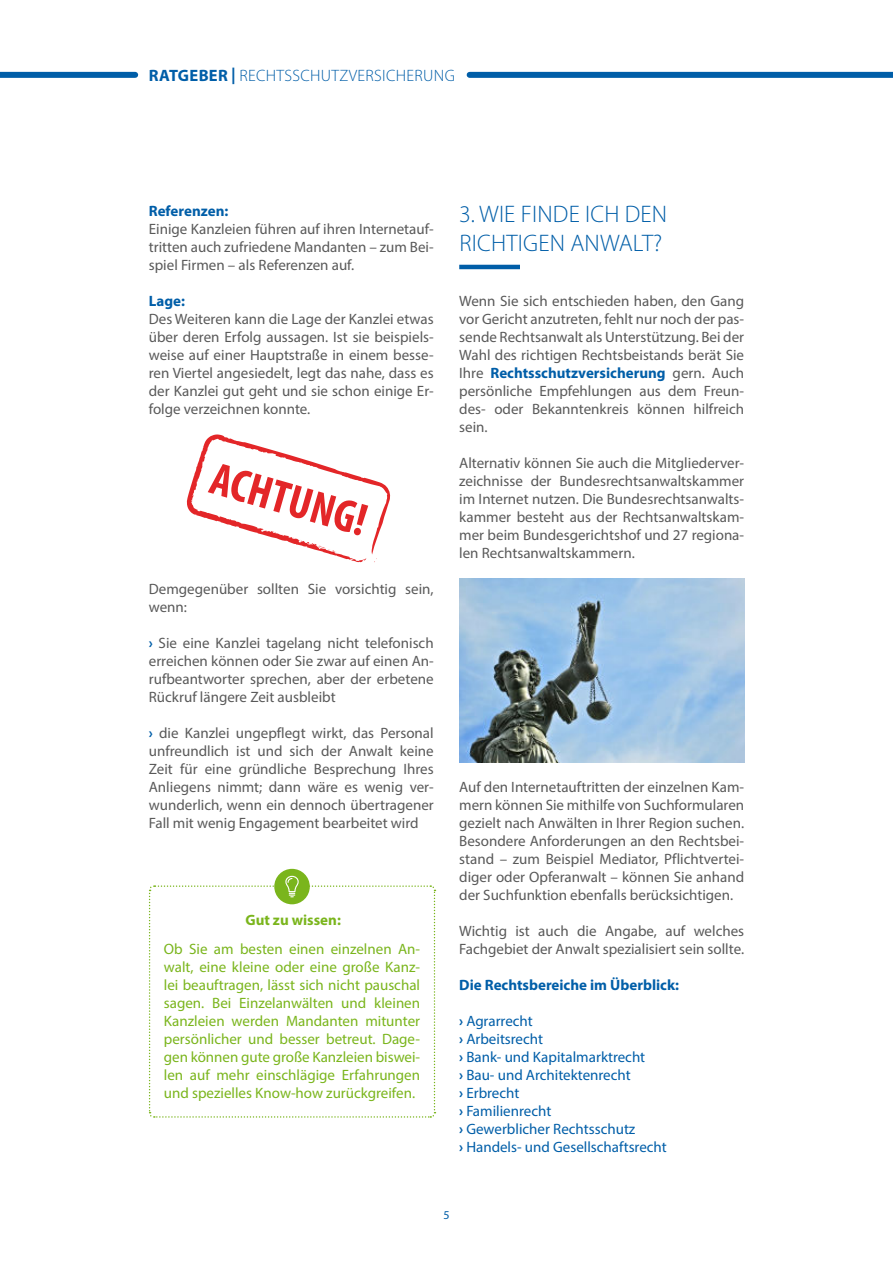
<style>
.page{position:relative;width:893px;height:1263px;background:#fff}
.page>*{position:absolute;margin:0;border:0;box-sizing:border-box;transform-origin:0 0}
.t1{font:300 24px/28.8px "Myriad Pro";letter-spacing:.01em;color:#005ea8}
.t2{font:300 16.5px "Myriad Pro";letter-spacing:.02em;color:#005ea8}
.t3{font:15px/18px "Myriad Pro";color:#595959;text-align:justify}
.t4{font:15px/18px "Myriad Pro";color:#7ab51c;text-align:justify}
.t5{font:15px/18px "Myriad Pro";color:#005ea8}
.t6{font:700 15px "Myriad Pro";color:#005ea8}
.t7{font:700 15px "Myriad Pro";color:#7ab51c}
.t8{font:12px "Myriad Pro";color:#005ea8}
.s1{font-weight:700}
.s2{font-weight:700;color:#005ea8}
</style>
<div class="page">
<div style="left:0;top:72px;width:135px;height:6px;background:#005ea8"></div>
<div style="left:470px;top:72px;width:423px;height:6px;background:#005ea8"></div>
<hr style="left:459px;top:265px;width:61px;height:4px;background:#005ea8">
<img style="left:459px;top:579px;width:285px;height:184px">
<div style="left:274px;top:869px;width:36px;height:35px;background:#7ab51c;border-radius:50%"></div>
<svg style="left:148px;top:876px;width:288px;height:242px"></svg>
<svg style="left:187px;top:434px;width:204px;height:129px"></svg>
<p class="t2" style="left:149px;top:68px;width:307px"><span class="s1">RATGEBER |</span> RECHTSSCHUTZVERSICHERUNG</p>
<p class="t6" style="left:149px;top:203px;width:81px">Referenzen:</p>
<p class="t3" style="left:149px;top:220px;width:286px">Einige Kanzleien führen auf ihren Internetauf&shy;tritten auch zufriedene Mandanten – zum Bei&shy;spiel Firmen – als Referenzen auf.</p>
<p class="t6" style="left:149px;top:293px;width:38px">Lage:</p>
<p class="t3" style="left:149px;top:310px;width:286px">Des Weiteren kann die Lage der Kanzlei etwas über deren Erfolg aussagen. Ist sie beispiels&shy;weise auf einer Hauptstraße in einem besse&shy;ren Viertel angesiedelt, legt das nahe, dass es der Kanzlei gut geht und sie schon einige Er&shy;folge verzeichnen konnte.</p>
<p class="t3" style="left:149px;top:580px;width:286px">Demgegenüber sollten Sie vorsichtig sein, wenn:</p>
<p class="t3" style="left:149px;top:634px;width:286px"><span class="s2">›</span> Sie eine Kanzlei tagelang nicht telefonisch erreichen können oder Sie zwar auf einen An&shy;rufbeantworter sprechen, aber der erbetene Rückruf längere Zeit ausbleibt</p>
<p class="t3" style="left:149px;top:724px;width:286px"><span class="s2">›</span> die Kanzlei ungepflegt wirkt, das Personal unfreundlich ist und sich der Anwalt keine Zeit für eine gründliche Besprechung Ihres Anliegens nimmt; dann wäre es wenig ver&shy;wunderlich, wenn ein dennoch übertragener Fall mit wenig Engagement bearbeitet wird</p>
<p class="t7" style="left:245px;top:913px;width:97px">Gut zu wissen:</p>
<p class="t4" style="left:164px;top:940px;width:258px">Ob Sie am besten einen einzelnen An&shy;walt, eine kleine oder eine große Kanz&shy;lei beauftragen, lässt sich nicht pauschal sagen. Bei Einzelanwälten und kleinen Kanzleien werden Mandanten mitunter persönlicher und besser betreut. Dage&shy;gen können gute große Kanzleien biswei&shy;len auf mehr einschlägige Erfahrungen und spezielles Know-how zurückgreifen.</p>
<h1 class="t1" style="left:459px;top:201px;width:209px">3. WIE FINDE ICH DEN<br>RICHTIGEN ANWALT?</h1>
<p class="t3" style="left:459px;top:292px;width:286px">Wenn Sie sich entschieden haben, den Gang vor Gericht anzutreten, fehlt nur noch der pas&shy;sende Rechtsanwalt als Unterstützung. Bei der Wahl des richtigen Rechtsbeistands berät Sie Ihre <span class="s2">Rechtsschutzversicherung</span> gern. Auch persönliche Empfehlungen aus dem Freun&shy;des- oder Bekanntenkreis können hilfreich sein.</p>
<p class="t3" style="left:459px;top:454px;width:286px">Alternativ können Sie auch die Mitgliederver&shy;zeichnisse der Bundesrechtsanwaltskammer im Internet nutzen. Die Bundesrechtsanwalts&shy;kammer besteht aus der Rechtsanwaltskam&shy;mer beim Bundesgerichtshof und 27 regiona&shy;len Rechtsanwaltskammern.</p>
<p class="t3" style="left:459px;top:778px;width:286px">Auf den Internetauftritten der einzelnen Kam&shy;mern können Sie mithilfe von Suchformularen gezielt nach Anwälten in Ihrer Region suchen.<br>Besondere Anforderungen an den Rechtsbei&shy;stand – zum Beispiel Mediator, Pflichtvertei&shy;diger oder Opferanwalt – können Sie anhand der Suchfunktion ebenfalls berücksichtigen.</p>
<p class="t3" style="left:459px;top:922px;width:286px">Wichtig ist auch die Angabe, auf welches<br>Fachgebiet der Anwalt spezialisiert sein sollte.</p>
<p class="t6" style="left:459px;top:977px;width:221px">Die Rechtsbereiche im Überblick:</p>
<p class="t5" style="left:459px;top:1012px;width:209px"><span class="s1">›</span> Agrarrecht<br><span class="s1">›</span> Arbeitsrecht<br><span class="s1">›</span> Bank- und Kapitalmarktrecht<br><span class="s1">›</span> Bau- und Architektenrecht<br><span class="s1">›</span> Erbrecht<br><span class="s1">›</span> Familienrecht<br><span class="s1">›</span> Gewerblicher Rechtsschutz<br><span class="s1">›</span> Handels- und Gesellschaftsrecht</p>
<p class="t8" style="left:443px;top:1209px;width:8px">5</p>
</div>
